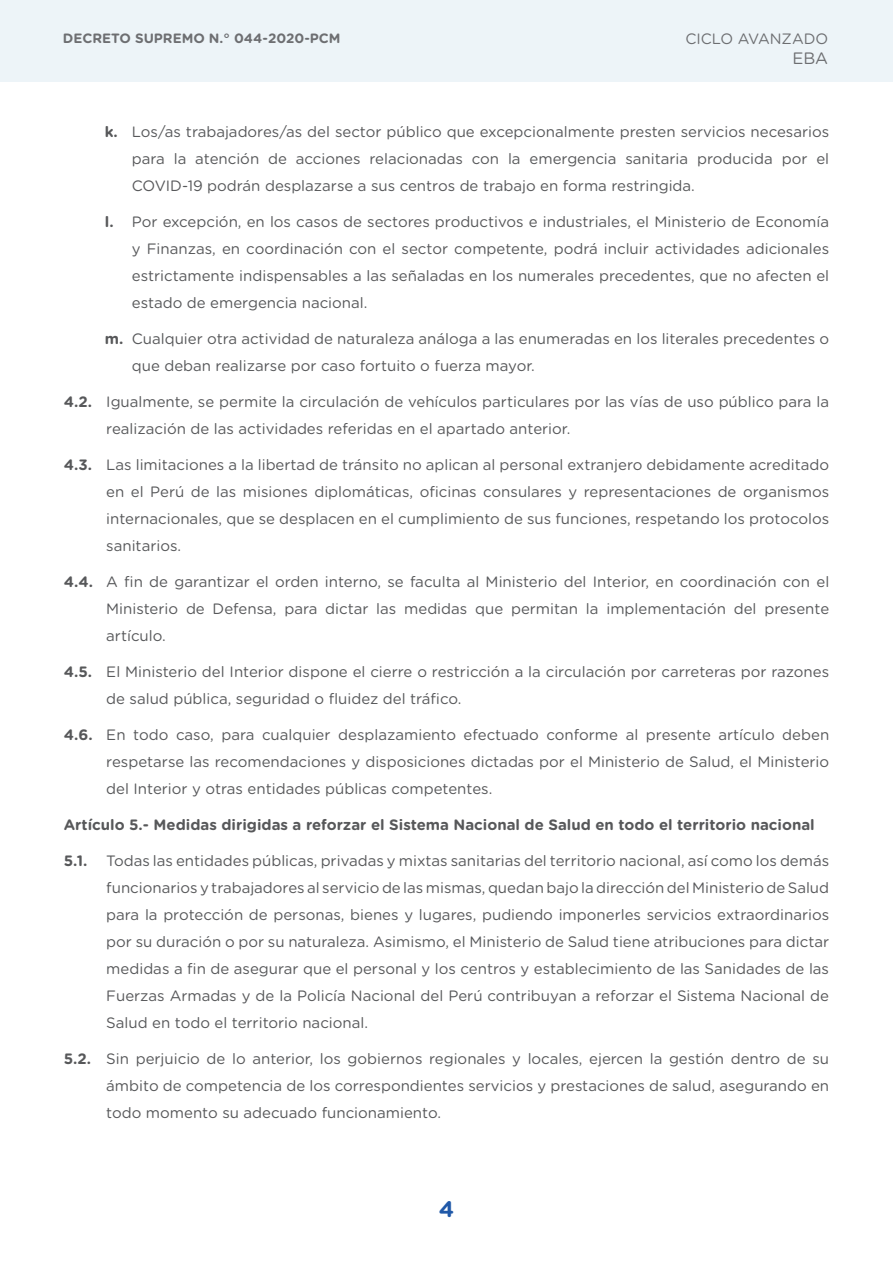
<style>
.page{position:relative;width:893px;height:1263px;background:#fff}
.page>*{position:absolute;margin:0;border:0;box-sizing:border-box;transform-origin:0 0}
.t1{font:700 22.5px "Gotham Rounded";color:#2059a8}
.t2{font:16.5px "Gotham Rounded";color:#6d6e71}
.t3{font:15px/27px "Gotham Rounded";color:#57585a;text-align:justify}
.t4{font:700 15px "Gotham Rounded";color:#57585a}
.t5{font:15px "Gotham Rounded";color:#6d6e71}
.t6{font:700 13.5px "Gotham Rounded";color:#6d6e71}
.s1{font-weight:700}
</style>
<div class="page">
<div style="left:0;top:0;width:893px;height:82px;background:#edf4f8"></div>
<p class="t6" style="left:63px;top:30px;width:279px">DECRETO SUPREMO N.° 044-2020-PCM</p>
<p class="t5" style="left:685px;top:30px;width:144px">CICLO AVANZADO</p>
<p class="t2" style="left:792px;top:48px;width:37px">EBA</p>
<p class="t3" style="left:132px;top:118px;width:699px;text-indent:-27px"><span class="s1">k.</span> Los/as trabajadores/as del sector público que excepcionalmente presten servicios necesarios para la atención de acciones relacionadas con la emergencia sanitaria producida por el COVID-19 podrán desplazarse a sus centros de trabajo en forma restringida.</p>
<p class="t3" style="left:132px;top:208px;width:699px;text-indent:-27px"><span class="s1">l.</span> Por excepción, en los casos de sectores productivos e industriales, el Ministerio de Economía y Finanzas, en coordinación con el sector competente, podrá incluir actividades adicionales estrictamente indispensables a las señaladas en los numerales precedentes, que no afecten el estado de emergencia nacional.</p>
<p class="t3" style="left:132px;top:325px;width:699px;text-indent:-27px"><span class="s1">m.</span> Cualquier otra actividad de naturaleza análoga a las enumeradas en los literales precedentes o que deban realizarse por caso fortuito o fuerza mayor.</p>
<p class="t3" style="left:106px;top:388px;width:724px;text-indent:-43px"><span class="s1">4.2.</span> Igualmente, se permite la circulación de vehículos particulares por las vías de uso público para la realización de las actividades referidas en el apartado anterior.</p>
<p class="t3" style="left:106px;top:451px;width:724px;text-indent:-43px"><span class="s1">4.3.</span> Las limitaciones a la libertad de tránsito no aplican al personal extranjero debidamente acreditado en el Perú de las misiones diplomáticas, oficinas consulares y representaciones de organismos internacionales, que se desplacen en el cumplimiento de sus funciones, respetando los protocolos sanitarios.</p>
<p class="t3" style="left:106px;top:568px;width:724px;text-indent:-43px"><span class="s1">4.4.</span> A fin de garantizar el orden interno, se faculta al Ministerio del Interior, en coordinación con el Ministerio de Defensa, para dictar las medidas que permitan la implementación del presente artículo.</p>
<p class="t3" style="left:106px;top:658px;width:724px;text-indent:-43px"><span class="s1">4.5.</span> El Ministerio del Interior dispone el cierre o restricción a la circulación por carreteras por razones de salud pública, seguridad o fluidez del tráfico.</p>
<p class="t3" style="left:106px;top:721px;width:724px;text-indent:-43px"><span class="s1">4.6.</span> En todo caso, para cualquier desplazamiento efectuado conforme al presente artículo deben respetarse las recomendaciones y disposiciones dictadas por el Ministerio de Salud, el Ministerio del Interior y otras entidades públicas competentes.</p>
<p class="t4" style="left:64px;top:816px;width:752px">Artículo 5.- Medidas dirigidas a reforzar el Sistema Nacional de Salud en todo el territorio nacional</p>
<p class="t4" style="left:64px;top:852px;width:25px">5.1.</p>
<p class="t3" style="left:106px;top:847px;width:724px">Todas las entidades públicas, privadas y mixtas sanitarias del territorio nacional, así como los demás funcionarios y trabajadores al servicio de las mismas, quedan bajo la dirección del Ministerio de Salud para la protección de personas, bienes y lugares, pudiendo imponerles servicios extraordinarios por su duración o por su naturaleza. Asimismo, el Ministerio de Salud tiene atribuciones para dictar medidas a fin de asegurar que el personal y los centros y establecimiento de las Sanidades de las Fuerzas Armadas y de la Policía Nacional del Perú contribuyan a reforzar el Sistema Nacional de Salud en todo el territorio nacional.</p>
<p class="t3" style="left:106px;top:1045px;width:724px;text-indent:-43px"><span class="s1">5.2.</span> Sin perjuicio de lo anterior, los gobiernos regionales y locales, ejercen la gestión dentro de su ámbito de competencia de los correspondientes servicios y prestaciones de salud, asegurando en todo momento su adecuado funcionamiento.</p>
<h1 class="t1" style="left:439px;top:1196px;width:17px">4</h1>
</div>
